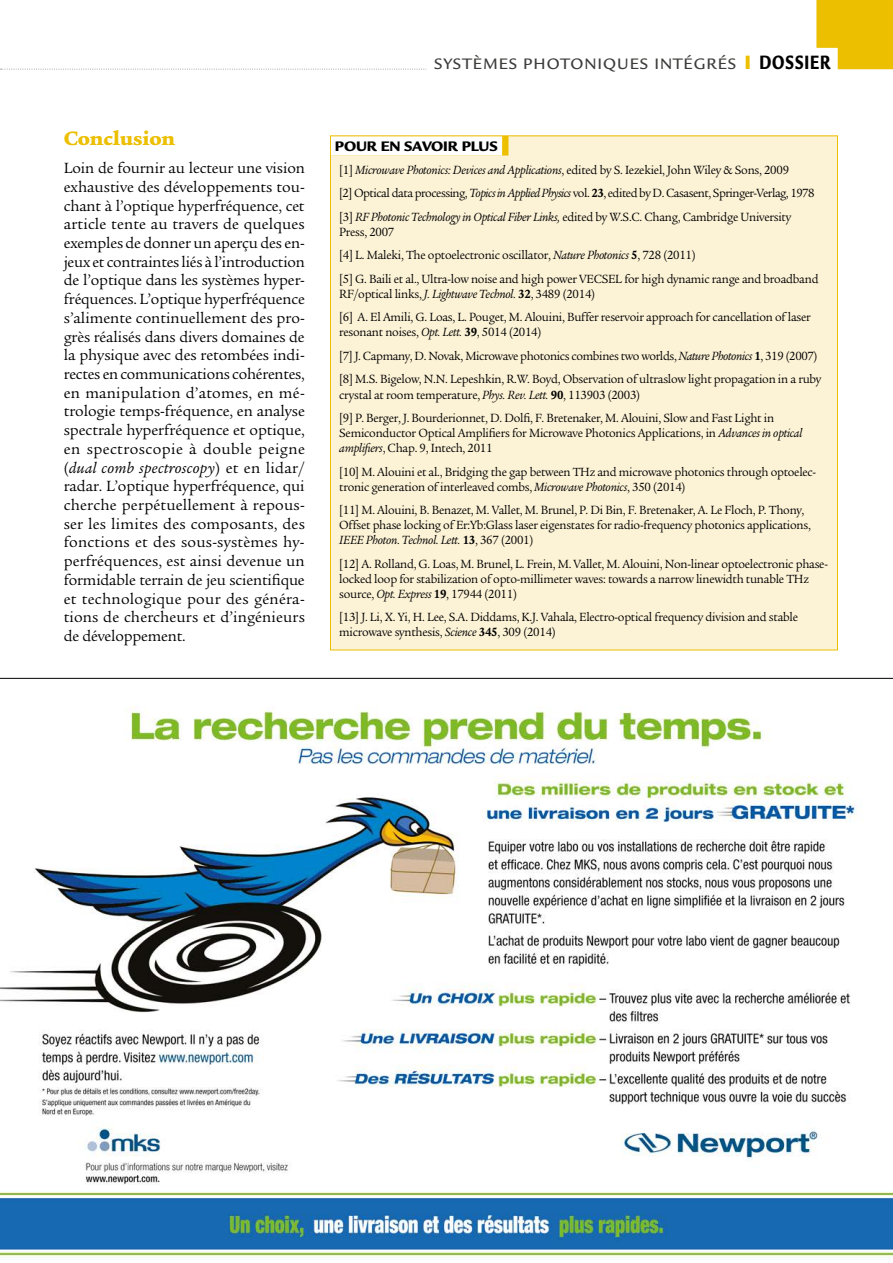
<style>
.page{position:relative;width:893px;height:1263px;background:#fff}
.page>*{position:absolute;margin:0;border:0;box-sizing:border-box;transform-origin:0 0}
.t1{font:900 21px "Legacy Serif";letter-spacing:-.01em;color:#ecbf00}
.t2{font:500 16.5px "Legacy Sans";letter-spacing:.06em;color:#3c3c3b}
.t3{font:16.05px/18.8px "Legacy Serif";letter-spacing:.01em;color:#000;text-align:justify}
.t4{font:900 15px "Legacy Sans";letter-spacing:-.01em;color:#000}
.t5{font:12.9px/23.5px "Legacy Serif";letter-spacing:-.02em;color:#000;scale:.96 1}
.s1{font-style:italic}
.s2{font-weight:900;font-size:21px;color:#ecbf00}
.s3{font-weight:900;font-size:21px;color:#000}
.s4{font-weight:700}
</style>
<div class="page">
<svg style="left:1px;top:0;width:892px;height:70px"></svg>
<div style="left:330px;top:136px;width:507px;height:514px;background:#fcf2d6"></div>
<div style="left:331px;top:136px;width:177px;height:20px;background:linear-gradient(to bottom,#ecbf00,#ecbf00)"></div>
<div style="left:331px;top:136px;width:171px;height:20px;background:#fff"></div>
<hr style="left:0;top:678px;width:893px;height:1px;background:#000">
<img style="left:0;top:706px;width:893px;height:551px">
<h1 class="t1" style="left:64px;top:126px;width:113px">Conclusion</h1>
<p class="t3" style="left:64px;top:159px;width:243px">Loin de fournir au lecteur une vision exhaustive des développements tou&shy;chant à l’optique hyperfréquence, cet article tente au travers de quelques exemples de donner un aperçu des en&shy;jeux et contraintes liés à l’introduction de l’optique dans les systèmes hyper&shy;fréquences. L’optique hyperfréquence s’alimente continuellement des pro&shy;grès réalisés dans divers domaines de la physique avec des retombées indi&shy;rectes en communications cohérentes, en manipulation d’atomes, en mé&shy;trologie temps-fréquence, en analyse spectrale hyperfréquence et optique, en spectroscopie à double peigne (<span class="s1">dual comb spectroscopy</span>) et en lidar/ radar. L’optique hyperfréquence, qui cherche perpétuellement à repous&shy;ser les limites des composants, des fonctions et des sous-systèmes hy&shy;perfréquences, est ainsi devenue un formidable terrain de jeu scientifique et technologique pour des généra&shy;tions de chercheurs et d’ingénieurs de développement.</p>
<p class="t2" style="left:434px;top:55px;width:398px">SYSTÈMES PHOTONI QU ES INTÉGRÉS <span class="s2">I</span> <span class="s3">DOSSIER</span></p>
<p class="t4" style="left:335px;top:137px;width:164px">POUR EN SAVOIR PLUS</p>
<p class="t5" style="left:339px;top:158px;width:497px">[1] <span class="s1">Microwave Photonics: Devices and Applications</span>, edited by S. Iezekiel, John Wiley &amp; Sons, 2009<br>[2] Optical data processing, <span class="s1">Topics in Applied Physics</span> vol. <span class="s4">23</span>, edited by D. Casasent, Springer-Verlag, 1978 [3] <span class="s1">RF Photonic Technology in Optical Fiber Links,</span> edited by W.S.C. Chang, Cambridge University</p>
<p class="t5" style="left:339px;top:220px;width:501px">Press, 2007<br>[4] L. Maleki, The optoelectronic oscillator, <span class="s1">Nature Photonics</span> <span class="s4">5</span>, 728 (2011)<br>[5] G. Baili et al., Ultra-low noise and high power VECSEL for high dynamic range and broadband</p>
<p class="t5" style="left:339px;top:282px;width:493px">RF/optical links, <span class="s1">J. Lightwave Technol.</span> <span class="s4">32</span>, 3489 (2014)<br>[6] A. El Amili, G. Loas, L. Pouget, M. Alouini, Buffer reservoir approach for cancellation of laser</p>
<p class="t5" style="left:339px;top:321px;width:504px">resonant noises, <span class="s1">Opt. Lett.</span> <span class="s4">39</span>, 5014 (2014)<br>[7] J. Capmany, D. Novak, Microwave photonics combines two worlds, <span class="s1">Nature Photonics</span> <span class="s4">1</span>, 319 (2007) [8] M.S. Bigelow, N.N. Lepeshkin, R.W. Boyd, Observation of ultraslow light propagation in a ruby</p>
<p class="t5" style="left:339px;top:383px;width:454px">crystal at room temperature, <span class="s1">Phys. Rev. Lett.</span> <span class="s4">90</span>, 113903 (2003)<br>[9] P. Berger, J. Bourderionnet, D. Dolfi, F. Bretenaker, M. Alouini, Slow and Fast Light in</p>
<p class="t5" style="left:339px;top:426px;width:484px;line-height:15px">Semiconductor Optical Amplifiers for Microwave Photonics Applications, in <span class="s1">Advances in optical amplifiers</span>, Chap. 9, Intech, 2011</p>
<p class="t5" style="left:339px;top:464px;width:498px;line-height:15px">[10] M. Alouini et al., Bridging the gap between THz and microwave photonics through optoelec&shy;tronic generation of interleaved combs, <span class="s1">Microwave Photonics</span>, 350 (2014)</p>
<p class="t5" style="left:339px;top:503px;width:493px;line-height:15px">[11] M. Alouini, B. Benazet, M. Vallet, M. Brunel, P. Di Bin, F. Bretenaker, A. Le Floch, P. Thony,<br>Offset phase locking of Er:Yb:Glass laser eigenstates for radio-frequency photonics applications,<br><span class="s1">IEEE Photon. Technol. Lett.</span> <span class="s4">13</span>, 367 (2001)</p>
<p class="t5" style="left:339px;top:556px;width:511px;line-height:15px">[12] A. Rolland, G. Loas, M. Brunel, L. Frein, M. Vallet, M. Alouini, Non-linear optoelectronic phase&shy;locked loop for stabilization of opto-millimeter waves: towards a narrow linewidth tunable THz source, <span class="s1">Opt. Express</span> <span class="s4">19</span>, 17944 (2011)</p>
<p class="t5" style="left:339px;top:610px;width:479px;line-height:15px">[13] J. Li, X. Yi, H. Lee, S.A. Diddams, K.J. Vahala, Electro-optical frequency division and stable microwave synthesis, <span class="s1">Science</span> <span class="s4">345</span>, 309 (2014)</p>
</div>
